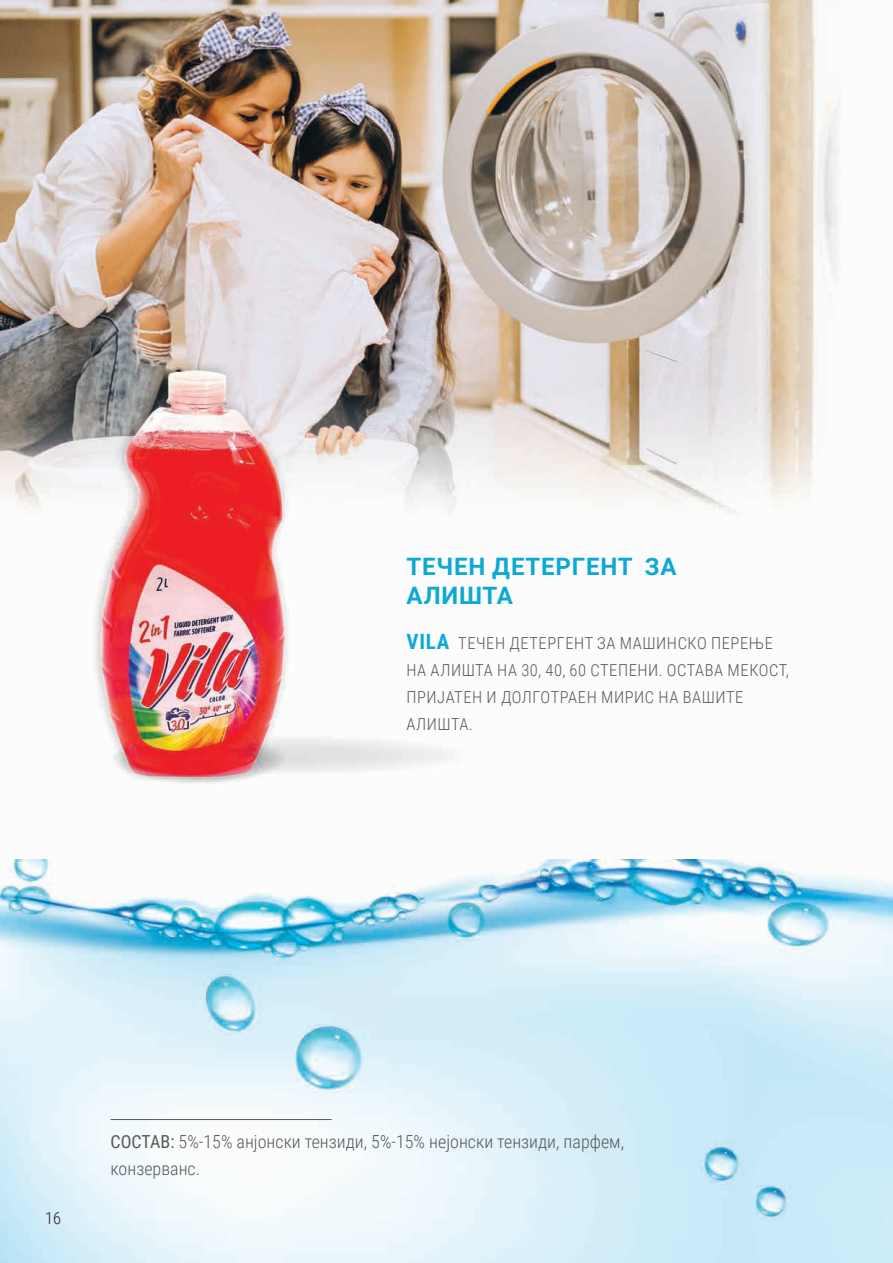
<style>
.page{position:relative;width:893px;height:1263px;background:#fff}
.page>*{position:absolute;margin:0;border:0;box-sizing:border-box;transform-origin:0 0}
.t1{font:700 24px/28.8px "Roboto";letter-spacing:.035em;color:#0ea8d5}
.t2{font:300 18px/27px "Roboto Condensed";color:#57585a}
.t3{font:300 16.5px/27px "Roboto Condensed";letter-spacing:.035em;color:#57585a}
.t4{font:300 16.5px "Roboto Condensed";color:#231f20}
.s1{font-weight:700;font-size:21px;color:#0ea8d5}
.s2{font-weight:400}
</style>
<div class="page">
<img style="left:0;top:859px;width:893px;height:404px">
<img style="left:0;top:0;width:840px;height:783px">
<hr style="left:111px;top:1119px;width:221px;height:1px;background:#57585a">
<p class="t1" style="left:406px;top:551px;width:272px">ТЕЧЕН ДЕТЕРГЕНТ ЗА<br>АЛИШТА</p>
<p class="t3" style="left:406px;top:629px;width:384px"><span class="s1">VILA</span> ТЕЧЕН ДЕТЕРГЕНТ ЗА МАШИНСКО ПЕРЕЊЕ НА АЛИШТА НА 30, 40, 60 СТЕПЕНИ. ОСТАВА МЕКОСТ, ПРИЈАТЕН И ДОЛГОТРАЕН МИРИС НА ВАШИТЕ АЛИШТА.</p>
<p class="t4" style="left:45px;top:1206px;width:18px">16</p>
<p class="t2" style="left:111px;top:1127px;width:515px"><span class="s2">СОСТАВ:</span> 5%-15% анјонски тензиди, 5%-15% нејонски тензиди, парфем, конзерванс.</p>
</div>
